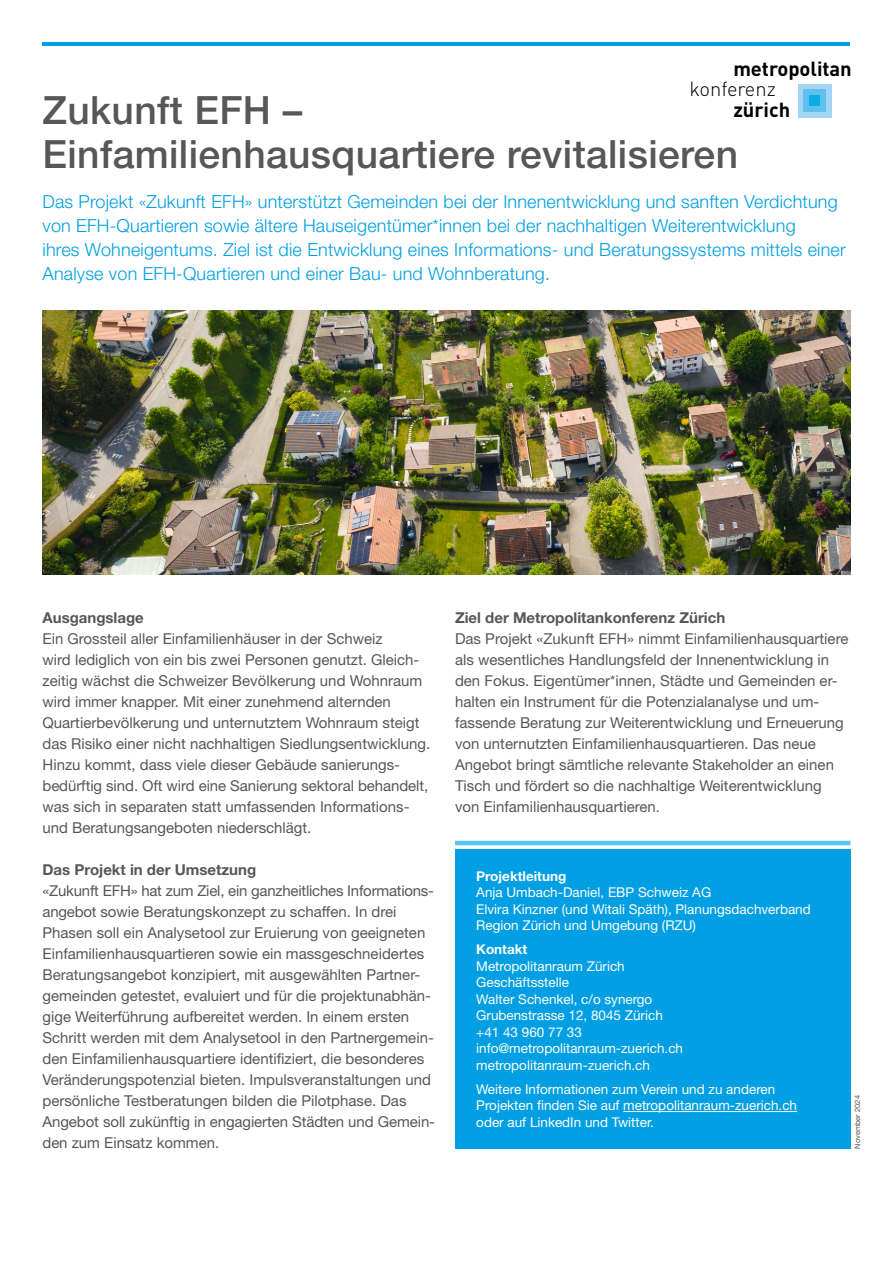
<style>
.page{position:relative;width:893px;height:1263px;background:#fff}
.page>*{position:absolute;margin:0;border:0;box-sizing:border-box;transform-origin:0 0}
.t1{font:500 39px/43.5px "Helvetica Neue LT Std";letter-spacing:.01em;color:#575756}
.t2{font:700 20.1px "DIN";letter-spacing:-.005em;color:#000}
.t3{font:300 20.1px "DIN";letter-spacing:-.005em;color:#000}
.t4{font:300 18px/24px "Helvetica Neue LT Std";letter-spacing:.01em;color:#009fe3}
.t5{font:15px/21px "Helvetica Neue LT Std";color:#575756}
.t6{font:700 15px "Helvetica Neue LT Std";color:#575756}
.t7{font:13.5px/16.5px "Helvetica Neue LT Std";color:#fff}
.t8{font:700 13.5px "Helvetica Neue LT Std";color:#fff}
.t9{font:7.5px "Helvetica Neue LT Std";color:#575756}
</style>
<div class="page">
<img style="left:43px;top:310px;width:807px;height:264px">
<hr style="left:43px;top:43px;width:807px;height:3px;background:#009fe3">
<div style="left:798px;top:84px;width:34px;height:33px;background:#a2d4f4"></div>
<div style="left:804px;top:90px;width:22px;height:22px;background:#5fbfed"></div>
<div style="left:810px;top:95px;width:10px;height:11px;background:#0eace4"></div>
<div style="left:455px;top:850px;width:395px;height:299px;background:#009fe3"></div>
<hr style="left:623px;top:1111px;width:174px;height:1px;background:#fff">
<hr style="left:455px;top:841px;width:395px;height:4px;background:#5bc5f2">
<h2 class="t2" style="left:733px;top:56px;width:120px">metropolitan</h2>
<h2 class="t3" style="left:689px;top:77px;width:88px">konferenz</h2>
<h2 class="t2" style="left:733px;top:97px;width:58px">zürich</h2>
<h1 class="t1" style="left:43px;top:88px;width:697px">Zukunft EFH –<br>Einfamilienhausquartiere revitalisieren</h1>
<p class="t4" style="left:43px;top:190px;width:805px">Das Projekt «Zukunft EFH» unterstützt Gemeinden bei der Innenentwicklung und sanften Verdichtung von EFH-Quartieren sowie ältere Hauseigentümer*innen bei der nachhaltigen Weiterentwicklung<br>ihres Wohneigentums. Ziel ist die Entwicklung eines Informations- und Beratungssystems mittels einer Analyse von EFH-Quartieren und einer Bau- und Wohnberatung.</p>
<p class="t6" style="left:43px;top:608px;width:103px">Ausgangslage</p>
<p class="t5" style="left:43px;top:628px;width:389px">Ein Grossteil aller Einfamilienhäuser in der Schweiz<br>wird lediglich von ein bis zwei Personen genutzt. Gleich&shy;zeitig wächst die Schweizer Bevölkerung und Wohnraum wird immer knapper. Mit einer zunehmend alternden Quartierbevölkerung und unternutztem Wohnraum steigt das Risiko einer nicht nachhaltigen Siedlungsentwicklung.<br>Hinzu kommt, dass viele dieser Gebäude sanierungs&shy;bedürftig sind. Oft wird eine Sanierung sektoral behandelt, was sich in separaten statt umfassenden Informations&shy;und Beratungsangeboten niederschlägt.</p>
<p class="t6" style="left:43px;top:860px;width:215px">Das Projekt in der Umsetzung</p>
<p class="t5" style="left:43px;top:880px;width:394px">«Zukunft EFH» hat zum Ziel, ein ganzheitliches Informations&shy;angebot sowie Beratungskonzept zu schaffen. In drei Phasen soll ein Analysetool zur Eruierung von geeigneten Einfamilienhausquartieren sowie ein massgeschneidertes Beratungsangebot konzipiert, mit ausgewählten Partner&shy;gemeinden getestet, evaluiert und für die projektunabhän&shy;gige Weiterführung aufbereitet werden. In einem ersten Schritt werden mit dem Analysetool in den Partnergemein&shy;den Einfamilienhausquartiere identifiziert, die besonderes Veränderungspotenzial bieten. Impulsveranstaltungen und persönliche Testberatungen bilden die Pilotphase. Das Angebot soll zukünftig in engagierten Städten und Gemein&shy;den zum Einsatz kommen.</p>
<p class="t6" style="left:455px;top:608px;width:272px">Ziel der Metropolitankonferenz Zürich</p>
<p class="t5" style="left:455px;top:628px;width:395px">Das Projekt «Zukunft EFH» nimmt Einfamilienhausquartiere als wesentliches Handlungsfeld der Innenentwicklung in den Fokus. Eigentümer*innen, Städte und Gemeinden er&shy;halten ein Instrument für die Potenzialanalyse und um&shy;fassende Beratung zur Weiterentwicklung und Erneuerung von unternutzten Einfamilienhausquartieren. Das neue Angebot bringt sämtliche relevante Stakeholder an einen Tisch und fördert so die nachhaltige Weiterentwicklung von Einfamilienhausquartieren.</p>
<p class="t8" style="left:476px;top:867px;width:91px">Projektleitung</p>
<p class="t7" style="left:476px;top:884px;width:336px">Anja Umbach-Daniel, EBP Schweiz AG<br>Elvira Kinzner (und Witali Späth), Planungsdachverband<br>Region Zürich und Umgebung (RZU)</p>
<p class="t8" style="left:476px;top:941px;width:53px">Kontakt</p>
<p class="t7" style="left:476px;top:957px;width:208px">Metropolitanraum Zürich<br>Geschäftsstelle<br>Walter Schenkel, c/o synergo<br>Grubenstrasse 12, 8045 Zürich +41 43 960 77 33 info@metropolitanraum-zuerich.ch metropolitanraum-zuerich.ch</p>
<p class="t7" style="left:476px;top:1080px;width:322px">Weitere Informationen zum Verein und zu anderen<br>Projekten finden Sie auf metropolitanraum-zuerich.ch oder auf LinkedIn und Twitter.</p>
<p class="t9" style="left:853px;top:1149px;width:55px;rotate:-90deg">November 2024</p>
</div>
